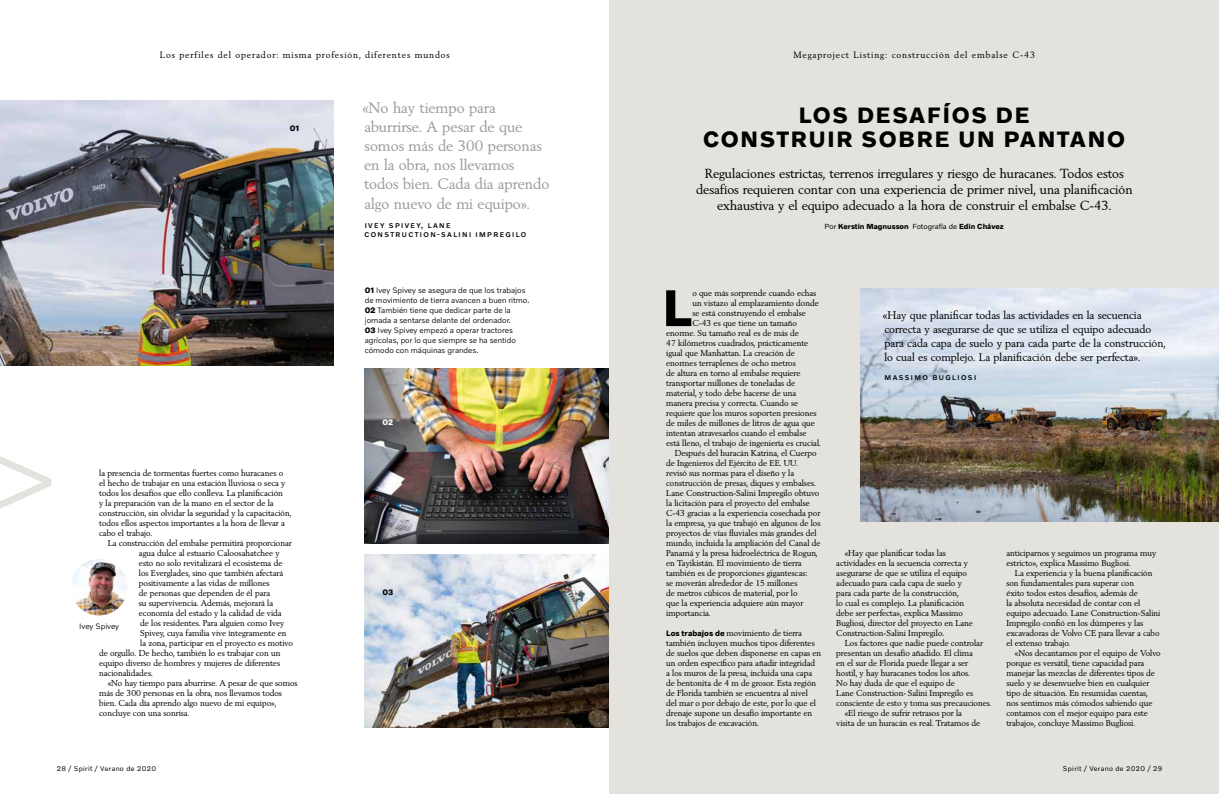
<style>
.page{position:relative;width:1219px;height:794px;background:#fff}
.page>*{position:absolute;margin:0;border:0;box-sizing:border-box;transform-origin:0 0}
.t1{font:700 52.5px "Volvo Novum";color:#000}
.t2{font:700 22.6px/24.4px "Volvo Novum";letter-spacing:.08em;color:#000;text-align:center}
.t3{font:15px/19.2px "Volvo Serif Pro";color:#9a9c9c}
.t4{font:13px/16px "Volvo Serif Pro";color:#000;text-align:center}
.t5{font:11px/14px "Volvo Serif Pro";color:#000}
.t6{font:9px "Volvo Serif Pro";letter-spacing:.1em;color:#000}
.t7{font:8.5px/10px "Volvo Serif Pro";color:#000}
.t8{font:300 8px/10px "Volvo Novum";color:#000}
.t9{font:700 8px "Volvo Novum";color:#000}
.t10{font:700 8px "Volvo Novum";color:#fff}
.t11{font:700 7.5px "Volvo Novum";color:#000}
.t12{font:500 7px/8.4px "Volvo Novum";letter-spacing:.2em;color:#000}
.t13{font:7px "Volvo Novum";letter-spacing:.05em;color:#000}
.s1{font-weight:700}
.s2{font-weight:400}
.s3{font-family:"Volvo Novum";font-weight:700;font-size:8px}
</style>
<div class="page">
<img style="left:365px;top:369px;width:244px;height:174px">
<img style="left:365px;top:554px;width:244px;height:173px">
<img style="left:0;top:101px;width:334px;height:264px">
<img style="left:71px;top:559px;width:57px;height:56px;border-radius:28px">
<svg style="left:0;top:456px;width:51px;height:53px"></svg>
<div style="left:609px;top:0;width:610px;height:794px;background:#e3e2dd"></div>
<img style="left:860px;top:288px;width:359px;height:233px">
<p class="t6" style="left:160px;top:50px;width:291px">Los perfiles del operador: misma profesión, diferentes mundos</p>
<p class="t6" style="left:793px;top:50px;width:243px">Megaproject Listing: construcción del embalse C-43</p>
<p class="t9" style="left:290px;top:123px;width:11px">01</p>
<p class="t7" style="left:99px;top:468px;width:194px">la presencia de tormentas fuertes como huracanes o el hecho de trabajar en una estación lluviosa o seca y todos los desafíos que ello conlleva. La planificación<br>y la preparación van de la mano en el sector de la construcción, sin olvidar la seguridad y la capacitación, todos ellos aspectos importantes a la hora de llevar a cabo el trabajo.</p>
<p class="t7" style="left:108px;top:538px;width:186px">La construcción del embalse permitirá proporcionar</p>
<p class="t7" style="left:139px;top:548px;width:142px">agua dulce al estuario Caloosahatchee y</p>
<p class="t7" style="left:139px;top:558px;width:145px">esto no solo revitalizará el ecosistema de</p>
<p class="t7" style="left:139px;top:568px;width:146px">los Everglades, sino que también afectará</p>
<p class="t7" style="left:139px;top:578px;width:132px">positivamente a las vidas de millones</p>
<p class="t7" style="left:139px;top:588px;width:133px">de personas que dependen de él para</p>
<p class="t7" style="left:139px;top:598px;width:136px">su supervivencia. Además, mejorará la</p>
<p class="t7" style="left:139px;top:608px;width:144px">economía del estado y la calidad de vida</p>
<p class="t7" style="left:140px;top:618px;width:145px">de los residentes. Para alguien como Ivey</p>
<p class="t7" style="left:140px;top:628px;width:148px">Spivey, cuya familia vive íntegramente en</p>
<p class="t7" style="left:140px;top:638px;width:154px">la zona, participar en el proyecto es motivo</p>
<p class="t7" style="left:99px;top:648px;width:183px">de orgullo. De hecho, también lo es trabajar con un</p>
<p class="t7" style="left:99px;top:658px;width:182px">equipo diverso de hombres y mujeres de diferentes</p>
<p class="t7" style="left:99px;top:668px;width:55px">nacionalidades.</p>
<p class="t7" style="left:108px;top:678px;width:191px">«No hay tiempo para aburrirse. A pesar de que somos</p>
<p class="t7" style="left:99px;top:688px;width:184px">más de 300 personas en la obra, nos llevamos todos</p>
<p class="t7" style="left:99px;top:698px;width:179px">bien. Cada día aprendo algo nuevo de mi equipo»,</p>
<p class="t7" style="left:99px;top:708px;width:92px">concluye con una sonrisa.</p>
<p class="t8" style="left:79px;top:621px;width:41px">Ivey Spivey</p>
<h3 class="t3" style="left:362px;top:98px;width:188px">«No hay tiempo para aburrirse. A pesar de que somos más de 300 personas en la obra, nos llevamos todos bien. Cada día aprendo algo nuevo de mi equipo».</h3>
<p class="t12" style="left:364px;top:221px;width:163px">IVEY SPIVEY, LANE<br>CONSTRUCTION-SALINI IMPREGILO</p>
<p class="t8" style="left:365px;top:285px;width:166px"><span class="s1">01</span> Ivey Spivey se asegura de que los trabajos de movimiento de tierra avancen a buen ritmo.<br><span class="s1">02</span> También tiene que dedicar parte de la jornada a sentarse delante del ordenador.<br><span class="s1">03</span> Ivey Spivey empezó a operar tractores agrícolas, por lo que siempre se ha sentido cómodo con máquinas grandes.</p>
<p class="t10" style="left:382px;top:417px;width:12px">02</p>
<p class="t9" style="left:382px;top:587px;width:12px">03</p>
<h2 class="t2" style="left:703px;top:102px;width:423px">LOS DESAFÍOS DE<br>CONSTRUIR SOBRE UN PANTANO</h2>
<h3 class="t4" style="left:696px;top:166px;width:438px">Regulaciones estrictas, terrenos irregulares y riesgo de huracanes. Todos estos desafíos requieren contar con una experiencia de primer nivel, una planificación exhaustiva y el equipo adecuado a la hora de construir el embalse C-43.</h3>
<p class="t11" style="left:825px;top:222px;width:181px"><span class="s2">Por</span> Kerstin Magnusson <span class="s2">Fotografía de</span> Edin Chávez</p>
<h1 class="t1" style="left:662px;top:275px;width:31px">L</h1>
<p class="t7" style="left:692px;top:288px;width:125px">o que más sorprende cuando echas</p>
<p class="t7" style="left:692px;top:298px;width:128px">un vistazo al emplazamiento donde</p>
<p class="t7" style="left:692px;top:308px;width:115px">se está construyendo el embalse</p>
<p class="t7" style="left:692px;top:318px;width:106px">C-43 es que tiene un tamaño</p>
<p class="t7" style="left:666px;top:328px;width:134px">enorme. Su tamaño real es de más de</p>
<p class="t7" style="left:666px;top:338px;width:144px">47 kilómetros cuadrados, prácticamente</p>
<p class="t7" style="left:666px;top:348px;width:130px">igual que Manhattan. La creación de</p>
<p class="t7" style="left:666px;top:358px;width:131px">enormes terraplenes de ocho metros</p>
<p class="t7" style="left:666px;top:368px;width:136px">de altura en torno al embalse requiere</p>
<p class="t7" style="left:666px;top:378px;width:131px">transportar millones de toneladas de</p>
<p class="t7" style="left:666px;top:388px;width:131px">material, y todo debe hacerse de una</p>
<p class="t7" style="left:666px;top:398px;width:133px">manera precisa y correcta. Cuando se</p>
<p class="t7" style="left:666px;top:408px;width:152px">requiere que los muros soporten presiones</p>
<p class="t7" style="left:666px;top:418px;width:150px">de miles de millones de litros de agua que</p>
<p class="t7" style="left:666px;top:428px;width:142px">intentan atravesarlos cuando el embalse</p>
<p class="t7" style="left:666px;top:438px;width:156px">está lleno, el trabajo de ingeniería es crucial.</p>
<p class="t7" style="left:675px;top:448px;width:144px">Después del huracán Katrina, el Cuerpo</p>
<p class="t7" style="left:666px;top:458px;width:134px">de Ingenieros del Ejército de EE. UU.</p>
<p class="t7" style="left:666px;top:468px;width:130px">revisó sus normas para el diseño y la</p>
<p class="t7" style="left:666px;top:478px;width:151px">construcción de presas, diques y embalses.</p>
<p class="t7" style="left:666px;top:488px;width:155px">Lane Construction-Salini Impregilo obtuvo</p>
<p class="t7" style="left:666px;top:498px;width:145px">la licitación para el proyecto del embalse</p>
<p class="t7" style="left:666px;top:508px;width:156px">C-43 gracias a la experiencia cosechada por</p>
<p class="t7" style="left:666px;top:518px;width:156px">la empresa, ya que trabajó en algunos de los</p>
<p class="t7" style="left:666px;top:528px;width:152px">proyectos de vías fluviales más grandes del</p>
<p class="t7" style="left:666px;top:538px;width:156px">mundo, incluida la ampliación del Canal de</p>
<p class="t7" style="left:666px;top:548px;width:153px">Panamá y la presa hidroeléctrica de Rogun,</p>
<p class="t7" style="left:666px;top:558px;width:137px">en Tayikistán. El movimiento de tierra</p>
<p class="t7" style="left:666px;top:568px;width:143px">también es de proporciones gigantescas:</p>
<p class="t7" style="left:666px;top:578px;width:133px">se moverán alrededor de 15 millones</p>
<p class="t7" style="left:666px;top:588px;width:133px">de metros cúbicos de material, por lo</p>
<p class="t7" style="left:666px;top:598px;width:139px">que la experiencia adquiere aún mayor</p>
<p class="t7" style="left:666px;top:608px;width:46px">importancia.</p>
<p class="t7" style="left:666px;top:628px;width:156px"><span class="s3">Los trabajos de</span> movimiento de tierra también incluyen muchos tipos diferentes de suelos que deben disponerse en capas en un orden específico para añadir integridad<br>a los muros de la presa, incluida una capa de bentonita de 4 m de grosor. Esta región de Florida también se encuentra al nivel<br>del mar o por debajo de este, por lo que el drenaje supone un desafío importante en los trabajos de excavación.</p>
<p class="t5" style="left:883px;top:308px;width:284px">«Hay que planificar todas las actividades en la secuencia correcta y asegurarse de que se utiliza el equipo adecuado para cada capa de suelo y para cada parte de la construcción, lo cual es complejo. La planificación debe ser perfecta».</p>
<p class="t12" style="left:885px;top:373px;width:93px">MASSIMO BUGLIOSI</p>
<p class="t7" style="left:836px;top:548px;width:138px;text-indent:8px">«Hay que planificar todas las actividades en la secuencia correcta y asegurarse de que se utiliza el equipo adecuado para cada capa de suelo y para cada parte de la construcción,<br>lo cual es complejo. La planificación debe ser perfecta», explica Massimo Bugliosi, director del proyecto en Lane Construction-Salini Impregilo.</p>
<p class="t7" style="left:845px;top:638px;width:140px">Los factores que nadie puede controlar</p>
<p class="t7" style="left:836px;top:648px;width:138px">presentan un desafío añadido. El clima</p>
<p class="t7" style="left:836px;top:658px;width:133px">en el sur de Florida puede llegar a ser</p>
<p class="t7" style="left:836px;top:668px;width:135px">hostil, y hay huracanes todos los años.</p>
<p class="t7" style="left:836px;top:678px;width:120px">No hay duda de que el equipo de</p>
<p class="t7" style="left:836px;top:688px;width:138px">Lane Construction- Salini Impregilo es</p>
<p class="t7" style="left:836px;top:698px;width:157px">consciente de esto y toma sus precauciones.</p>
<p class="t7" style="left:845px;top:708px;width:119px">«El riesgo de sufrir retrasos por la</p>
<p class="t7" style="left:836px;top:718px;width:145px">visita de un huracán es real. Tratamos de</p>
<p class="t7" style="left:1006px;top:548px;width:151px">anticiparnos y seguimos un programa muy estricto», explica Massimo Bugliosi.</p>
<p class="t7" style="left:1006px;top:568px;width:156px;text-indent:8px">La experiencia y la buena planificación son fundamentales para superar con<br>éxito todos estos desafíos, además de<br>la absoluta necesidad de contar con el equipo adecuado. Lane Construction-Salini Impregilo confió en los dúmperes y las excavadoras de Volvo CE para llevar a cabo el extenso trabajo.</p>
<p class="t7" style="left:1006px;top:648px;width:156px;text-indent:8px">«Nos decantamos por el equipo de Volvo porque es versátil, tiene capacidad para manejar las mezclas de diferentes tipos de suelo y se desenvuelve bien en cualquier tipo de situación. En resumidas cuentas, nos sentimos más cómodos sabiendo que contamos con el mejor equipo para este trabajo», concluye Massimo Bugliosi.</p>
<p class="t13" style="left:57px;top:764px;width:101px">28 / Spirit / Verano de 2020</p>
<p class="t13" style="left:1063px;top:764px;width:101px">Spirit / Verano de 2020 / 29</p>
</div>
